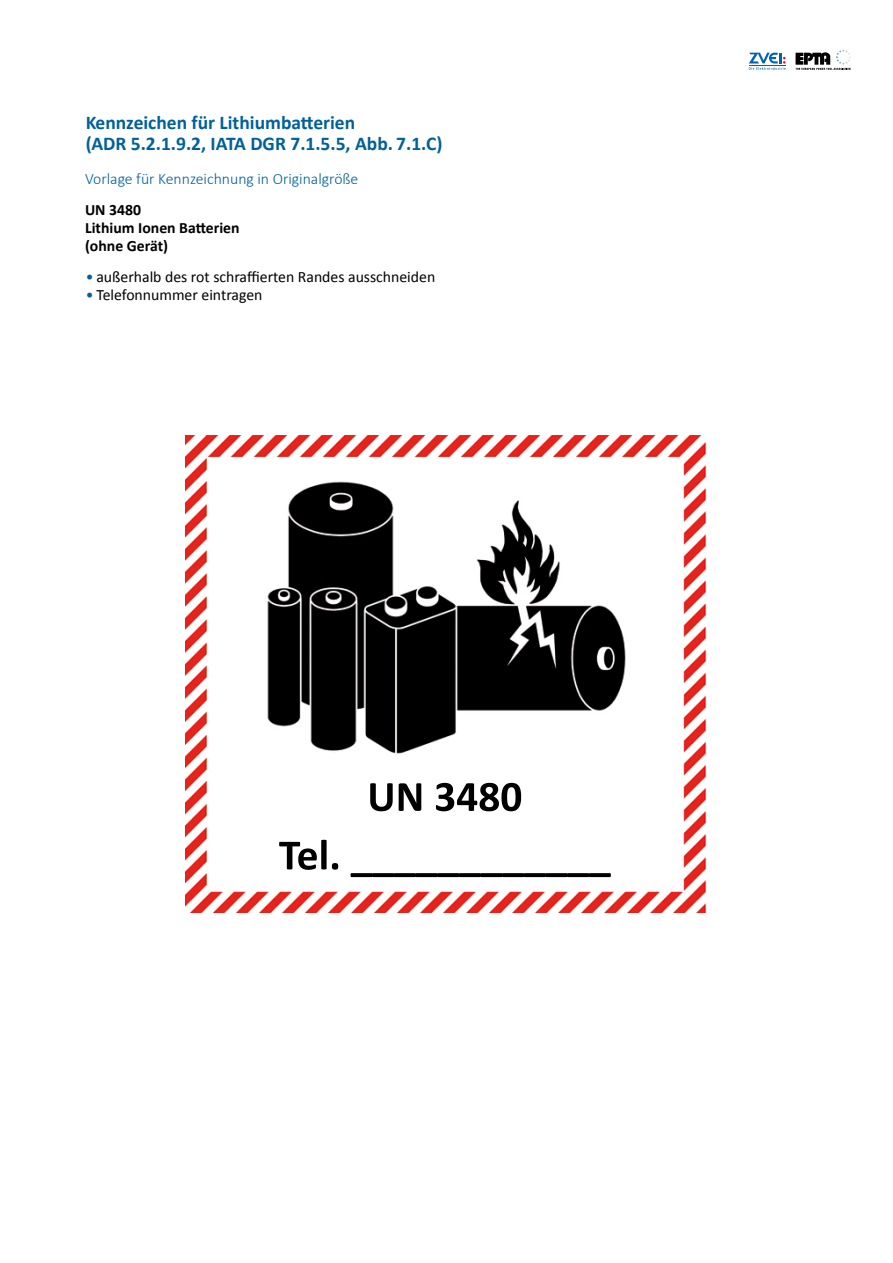
<style>
.page{position:relative;width:893px;height:1263px;background:#fff}
.page>*{position:absolute;margin:0;border:0;box-sizing:border-box;transform-origin:0 0}
.t1{font:700 19.5px/21px "Calibri";color:#006198}
.t2{font:15.75px "Calibri";color:#000}
.t3{font:300 15.75px "Calibri";color:#006198}
.t4{font:700 15.75px/18px "Calibri";color:#000}
.s1{color:#006198}
</style>
<div class="page">
<svg style="left:795px;top:49px;width:56px;height:21px"></svg>
<svg style="left:749px;top:53px;width:37px;height:17px"></svg>
<img style="left:185px;top:435px;width:522px;height:477px">
<svg style="left:279px;top:840px;width:332px;height:37px"></svg>
<svg style="left:370px;top:783px;width:151px;height:28px"></svg>
<p class="t1" style="left:85px;top:112px;width:359px">Kennzeichen für Lithiumbatterien<br>(ADR 5.2.1.9.2, IATA DGR 7.1.5.5, Abb. 7.1.C)</p>
<p class="t3" style="left:85px;top:169px;width:275px">Vorlage für Kennzeichnung in Originalgröße</p>
<p class="t4" style="left:85px;top:201px;width:156px">UN 3480<br>Lithium Ionen Batterien (ohne Gerät)</p>
<p class="t2" style="left:85px;top:267px;width:352px"><span class="s1">•</span> außerhalb des rot schraffierten Randes ausschneiden</p>
<p class="t2" style="left:85px;top:285px;width:179px"><span class="s1">•</span> Telefonnummer eintragen</p>
</div>
